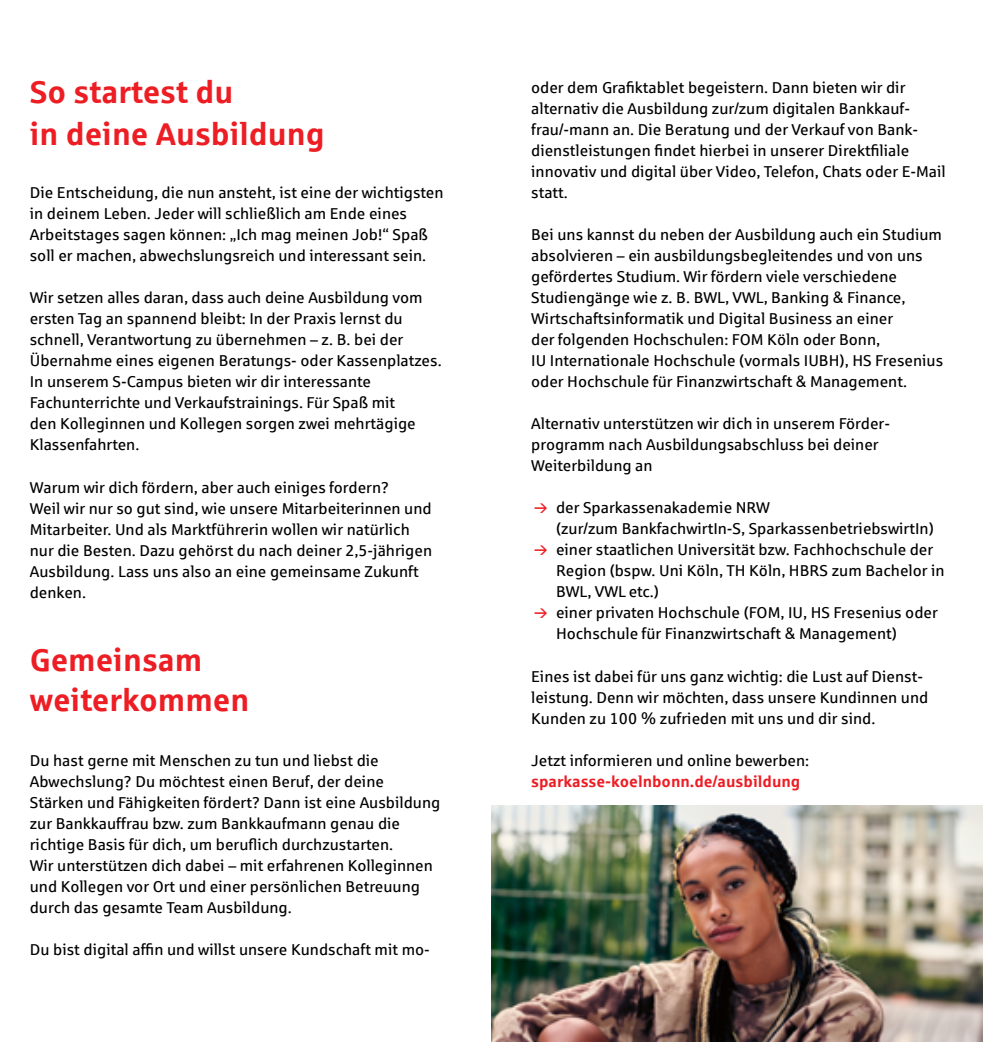
<style>
.page{position:relative;width:983px;height:1042px;background:#fff}
.page>*{position:absolute;margin:0;border:0;box-sizing:border-box;transform-origin:0 0}
.t1{font:700 31.5px/40.9px "Sparkasse Rg";color:#ed1d24}
.t2{font:15.75px/21px "Sparkasse Rg";color:#000}
.t3{font:700 15.75px "Sparkasse Rg";color:#ed1d24}
</style>
<div class="page">
<img style="left:491px;top:805px;width:491px;height:237px">
<h1 class="t1" style="left:30px;top:70px;width:296px;line-height:42px">So startest du<br>in deine Ausbildung</h1>
<p class="t2" style="left:30px;top:182px;width:415px">Die Entscheidung, die nun ansteht, ist eine der wichtigsten in deinem Leben. Jeder will schließlich am Ende eines Arbeitstages sagen können: „Ich mag meinen Job!“ Spaß soll er machen, abwechslungsreich und interessant sein.</p>
<p class="t2" style="left:30px;top:287px;width:413px">Wir setzen alles daran, dass auch deine Ausbildung vom ersten Tag an spannend bleibt: In der Praxis lernst du schnell, Verantwortung zu übernehmen – z. B. bei der Übernahme eines eigenen Beratungs- oder Kassenplatzes.<br>In unserem S-Campus bieten wir dir interessante Fachunterrichte und Verkaufstrainings. Für Spaß mit<br>den Kolleginnen und Kollegen sorgen zwei mehrtägige Klassenfahrten.</p>
<p class="t2" style="left:30px;top:476px;width:404px">Warum wir dich fördern, aber auch einiges fordern?<br>Weil wir nur so gut sind, wie unsere Mitarbeiterinnen und Mitarbeiter. Und als Marktführerin wollen wir natürlich nur die Besten. Dazu gehörst du nach deiner 2,5-jährigen Ausbildung. Lass uns also an eine gemeinsame Zukunft denken.</p>
<h1 class="t1" style="left:30px;top:638px;width:221px">Gemeinsam weiterkommen</h1>
<p class="t2" style="left:30px;top:749px;width:412px">Du hast gerne mit Menschen zu tun und liebst die Abwechslung? Du möchtest einen Beruf, der deine Stärken und Fähigkeiten fördert? Dann ist eine Ausbildung zur Bankkauffrau bzw. zum Bankkaufmann genau die richtige Basis für dich, um beruflich durchzustarten.<br>Wir unterstützen dich dabei – mit erfahrenen Kolleginnen und Kollegen vor Ort und einer persönlichen Betreuung durch das gesamte Team Ausbildung.</p>
<p class="t2" style="left:30px;top:938px;width:401px">Du bist digital affin und willst unsere Kundschaft mit mo-</p>
<p class="t2" style="left:531px;top:77px;width:416px">oder dem Grafiktablet begeistern. Dann bieten wir dir alternativ die Ausbildung zur/zum digitalen Bankkauf&shy;frau/-mann an. Die Beratung und der Verkauf von Bank&shy;dienstleistungen findet hierbei in unserer Direktfiliale innovativ und digital über Video, Telefon, Chats oder E-Mail statt.</p>
<p class="t2" style="left:531px;top:224px;width:413px">Bei uns kannst du neben der Ausbildung auch ein Studium absolvieren – ein ausbildungsbegleitendes und von uns gefördertes Studium. Wir fördern viele verschiedene Studiengänge wie z. B. BWL, VWL, Banking &amp; Finance, Wirtschaftsinformatik und Digital Business an einer<br>der folgenden Hochschulen: FOM Köln oder Bonn,<br>IU Internationale Hochschule (vormals IUBH), HS Fresenius oder Hochschule für Finanzwirtschaft &amp; Management.</p>
<p class="t2" style="left:531px;top:413px;width:360px">Alternativ unterstützen wir dich in unserem Förder&shy;programm nach Ausbildungsabschluss bei deiner<br>Weiterbildung an</p>
<p class="t2" style="left:556px;top:497px;width:390px">der Sparkassenakademie NRW<br>(zur/zum BankfachwirtIn-S, SparkassenbetriebswirtIn) einer staatlichen Universität bzw. Fachhochschule der Region (bspw. Uni Köln, TH Köln, HBRS zum Bachelor in BWL, VWL etc.)<br>einer privaten Hochschule (FOM, IU, HS Fresenius oder Hochschule für Finanzwirtschaft &amp; Management)</p>
<p class="t2" style="left:531px;top:665px;width:398px">Eines ist dabei für uns ganz wichtig: die Lust auf Dienst&shy;leistung. Denn wir möchten, dass unsere Kundinnen und<br>Kunden zu 100 % zufrieden mit uns und dir sind.</p>
<p class="t2" style="left:531px;top:749px;width:279px">Jetzt informieren und online bewerben:</p>
<p class="t3" style="left:531px;top:771px;width:271px">sparkasse-koelnbonn.de/ausbildung</p>
</div>
